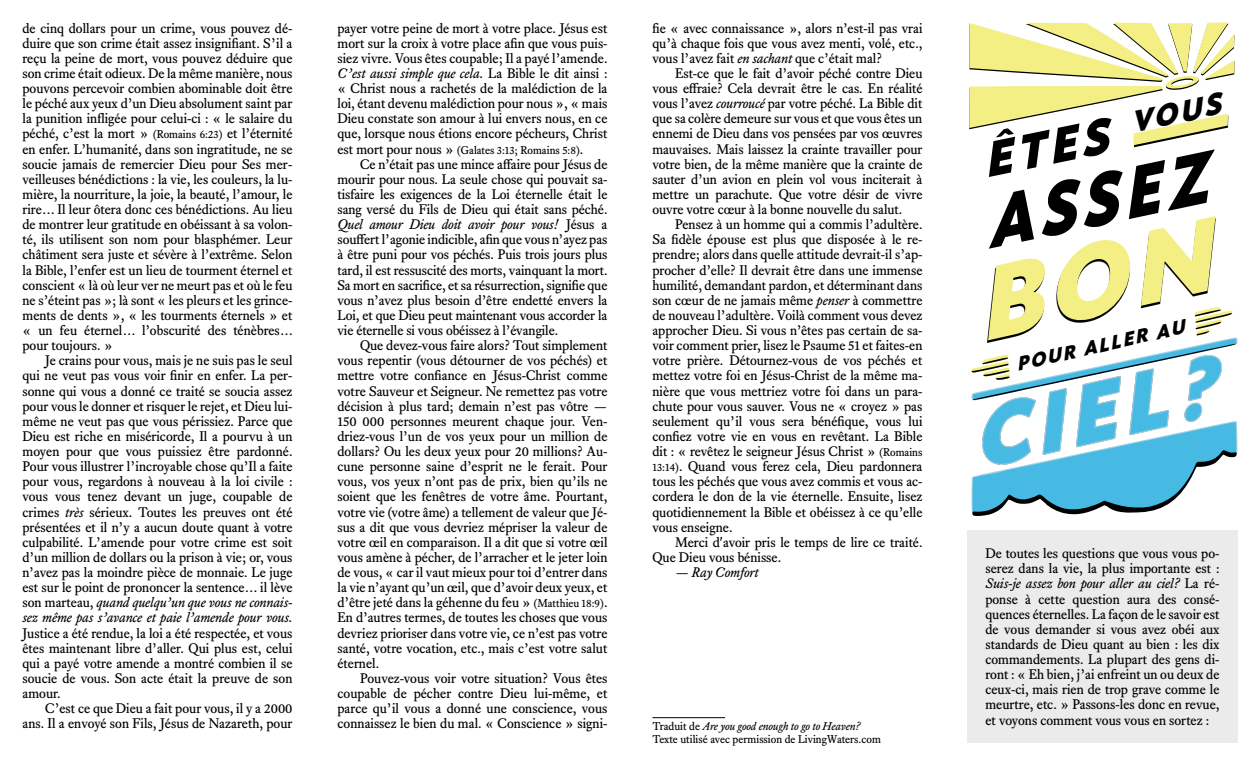
<style>
.page{position:relative;width:1260px;height:765px;background:#fff}
.page>*{position:absolute;margin:0;border:0;box-sizing:border-box;transform-origin:0 0}
.t1{font:italic 74.25px "Concourse C7";color:#000;scale:.9 1}
.t2{font:italic 50.38px "Concourse C7";color:#000}
.t3{font:italic 19.88px "Concourse C7";color:#000}
.t4{font:13.75px/15.1px "Equity Text A";color:#000;text-align:justify}
.t5{font:italic 13.75px "Equity Text A";color:#000}
.t6{font:11.25px/12.4px "Equity Text A";color:#000}
.s1{font-size:11.25px}
.s2{font-style:italic}
.s3{font-size:13.75px}
</style>
<div class="page">
<div style="left:967px;top:530px;width:271px;height:212px;background:#ebebeb"></div>
<hr style="left:652px;top:717px;width:73px;height:1px;background:#000">
<svg style="left:969px;top:22px;width:265px;height:125px"></svg>
<svg style="left:972px;top:343px;width:265px;height:173px;fill:#47bae3"></svg>
<svg style="left:971px;top:218px;width:262px;height:162px"></svg>
<p class="t4" style="left:22px;top:22px;width:273px">de cinq dollars pour un crime, vous pouvez dé&shy;duire que son crime était assez insignifiant. S’il a reçu la peine de mort, vous pouvez déduire que son crime était odieux. De la même manière, nous pouvons percevoir combien abominable doit être le péché aux yeux d’un Dieu absolument saint par la punition infligée pour celui-ci : « le salaire du péché, c’est la mort » <span class="s1">(Romains 6:23)</span> et l’éternité en enfer. L’humanité, dans son ingratitude, ne se soucie jamais de remercier Dieu pour Ses mer&shy;veilleuses bénédictions : la vie, les couleurs, la lu&shy;mière, la nourriture, la joie, la beauté, l’amour, le rire… Il leur ôtera donc ces bénédictions. Au lieu de montrer leur gratitude en obéissant à sa volon&shy;té, ils utilisent son nom pour blasphémer. Leur châtiment sera juste et sévère à l’extrême. Selon la Bible, l’enfer est un lieu de tourment éternel et conscient « là où leur ver ne meurt pas et où le feu ne s’éteint pas »; là sont « les pleurs et les grince&shy;ments de dents », « les tourments éternels » et « un feu éternel… l’obscurité des ténèbres… pour toujours. »</p>
<p class="t4" style="left:22px;top:354px;width:272px;text-indent:22px">Je crains pour vous, mais je ne suis pas le seul qui ne veut pas vous voir finir en enfer. La per&shy;sonne qui vous a donné ce traité se soucia assez pour vous le donner et risquer le rejet, et Dieu lui&shy;même ne veut pas que vous périssiez. Parce que Dieu est riche en miséricorde, Il a pourvu à un moyen pour que vous puissiez être pardonné.<br>Pour vous illustrer l’incroyable chose qu’Il a faite pour vous, regardons à nouveau à la loi civile : vous vous tenez devant un juge, coupable de crimes <span class="s2">très</span> sérieux. Toutes les preuves ont été présentées et il n’y a aucun doute quant à votre culpabilité. L’amende pour votre crime est soit d’un million de dollars ou la prison à vie; or, vous n’avez pas la moindre pièce de monnaie. Le juge est sur le point de prononcer la sentence… il lève son marteau, <span class="s2">quand quelqu’un que vous ne connais&shy;sez même pas s’avance et paie l’amende pour vous.</span></p>
<p class="t4" style="left:22px;top:627px;width:272px">Justice a été rendue, la loi a été respectée, et vous êtes maintenant libre d’aller. Qui plus est, celui qui a payé votre amende a montré combien il se soucie de vous. Son acte était la preuve de son amour.</p>
<p class="t4" style="left:22px;top:702px;width:272px;text-align:right">C’est ce que Dieu a fait pour vous, il y a 2000 ans. Il a envoyé son Fils, Jésus de Nazareth, pour</p>
<p class="t4" style="left:338px;top:22px;width:272px">payer votre peine de mort à votre place. Jésus est mort sur la croix à votre place afin que vous puis&shy;siez vivre. Vous êtes coupable; Il a payé l’amende.<br><span class="s2">C’est aussi simple que cela.</span> La Bible le dit ainsi : « Christ nous a rachetés de la malédiction de la loi, étant devenu malédiction pour nous », « mais Dieu constate son amour à lui envers nous, en ce que, lorsque nous étions encore pécheurs, Christ</p>
<p class="t6" style="left:338px;top:145px;width:247px"><span class="s3">est mort pour nous »</span> (Galates 3:13; Romains 5:8)<span class="s3">.</span></p>
<p class="t4" style="left:338px;top:158px;width:272px;text-indent:22px">Ce n’était pas une mince affaire pour Jésus de mourir pour nous. La seule chose qui pouvait sa&shy;tisfaire les exigences de la Loi éternelle était le sang versé du Fils de Dieu qui était sans péché.<br><span class="s2">Quel amour Dieu doit avoir pour vous!</span> Jésus a souffert l’agonie indicible, afin que vous n’ayez pas à être puni pour vos péchés. Puis trois jours plus tard, il est ressuscité des morts, vainquant la mort.<br>Sa mort en sacrifice, et sa résurrection, signifie que vous n’avez plus besoin d’être endetté envers la Loi, et que Dieu peut maintenant vous accorder la vie éternelle si vous obéissez à l’évangile.</p>
<p class="t4" style="left:338px;top:339px;width:272px;text-indent:22px">Que devez-vous faire alors? Tout simplement vous repentir (vous détourner de vos péchés) et mettre votre confiance en Jésus-Christ comme votre Sauveur et Seigneur. Ne remettez pas votre décision à plus tard; demain n’est pas vôtre — 150 000 personnes meurent chaque jour. Ven&shy;driez-vous l’un de vos yeux pour un million de dollars? Ou les deux yeux pour 20 millions? Au&shy;cune personne saine d’esprit ne le ferait. Pour vous, vos yeux n’ont pas de prix, bien qu’ils ne soient que les fenêtres de votre âme. Pourtant, votre vie (votre âme) a tellement de valeur que Jé&shy;sus a dit que vous devriez mépriser la valeur de votre œil en comparaison. Il a dit que si votre œil vous amène à pécher, de l’arracher et le jeter loin de vous, « car il vaut mieux pour toi d’entrer dans la vie n’ayant qu’un œil, que d’avoir deux yeux, et d’être jeté dans la géhenne du feu » <span class="s1">(Matthieu 18:9)</span>.<br>En d’autres termes, de toutes les choses que vous devriez prioriser dans votre vie, ce n’est pas votre santé, votre vocation, etc., mais c’est votre salut éternel.</p>
<p class="t4" style="left:338px;top:672px;width:272px;text-indent:22px">Pouvez-vous voir votre situation? Vous êtes coupable de pécher contre Dieu lui-même, et parce qu’il vous a donné une conscience, vous connaissez le bien du mal. « Conscience » signi-</p>
<p class="t4" style="left:652px;top:22px;width:272px">fie « avec connaissance », alors n’est-il pas vrai qu’à chaque fois que vous avez menti, volé, etc., vous l’avez fait <span class="s2">en sachant</span> que c’était mal?</p>
<p class="t4" style="left:652px;top:67px;width:272px;text-indent:22px">Est-ce que le fait d’avoir péché contre Dieu vous effraie? Cela devrait être le cas. En réalité vous l’avez <span class="s2">courroucé</span> par votre péché. La Bible dit que sa colère demeure sur vous et que vous êtes un ennemi de Dieu dans vos pensées par vos œuvres mauvaises. Mais laissez la crainte travailler pour votre bien, de la même manière que la crainte de sauter d’un avion en plein vol vous inciterait à mettre un parachute. Que votre désir de vivre ouvre votre cœur à la bonne nouvelle du salut.</p>
<p class="t4" style="left:652px;top:218px;width:272px;text-indent:22px">Pensez à un homme qui a commis l’adultère.<br>Sa fidèle épouse est plus que disposée à le re&shy;prendre; alors dans quelle attitude devrait-il s’ap&shy;procher d’elle? Il devrait être dans une immense humilité, demandant pardon, et déterminant dans son cœur de ne jamais même <span class="s2">penser</span> à commettre de nouveau l’adultère. Voilà comment vous devez approcher Dieu. Si vous n’êtes pas certain de sa&shy;voir comment prier, lisez le Psaume 51 et faites-en votre prière. Détournez-vous de vos péchés et mettez votre foi en Jésus-Christ de la même ma&shy;nière que vous mettriez votre foi dans un para&shy;chute pour vous sauver. Vous ne « croyez » pas seulement qu’il vous sera bénéfique, vous lui confiez votre vie en vous en revêtant. La Bible dit : « revêtez le seigneur Jésus Christ » <span class="s1">(Romains 13:14)</span>. Quand vous ferez cela, Dieu pardonnera tous les péchés que vous avez commis et vous ac&shy;cordera le don de la vie éternelle. Ensuite, lisez quotidiennement la Bible et obéissez à ce qu’elle vous enseigne.</p>
<p class="t4" style="left:652px;top:536px;width:272px;text-indent:22px">Merci d'avoir pris le temps de lire ce traité.<br>Que Dieu vous bénisse.</p>
<p class="t5" style="left:675px;top:567px;width:85px">— Ray Comfort</p>
<p class="t6" style="left:652px;top:721px;width:230px">Traduit de <span class="s2">Are you good enough to go to Heaven?<br></span>Texte utilisé avec permission de LivingWaters.com</p>
<h2 class="t2" style="left:977px;top:142px;width:248px;rotate:-12deg">ÊTES <sup>VOUS</sup></h2>
<h1 class="t1" style="left:975px;top:195px;width:255px;rotate:-12deg">ASSEZ</h1>
<h3 class="t3" style="left:1014px;top:357px;width:174px;rotate:-13deg">POUR ALLER AU</h3>
<p class="t4" style="left:985px;top:547px;width:236px">De toutes les questions que vous vous po&shy;serez dans la vie, la plus importante est :<br><span class="s2">Suis-je assez bon pour aller au ciel?</span> La ré&shy;ponse à cette question aura des consé&shy;quences éternelles. La façon de le savoir est de vous demander si vous avez obéi aux standards de Dieu quant au bien : les dix commandements. La plupart des gens di&shy;ront : « Eh bien, j’ai enfreint un ou deux de ceux-ci, mais rien de trop grave comme le meurtre, etc. » Passons-les donc en revue, et voyons comment vous vous en sortez :</p>
</div>
